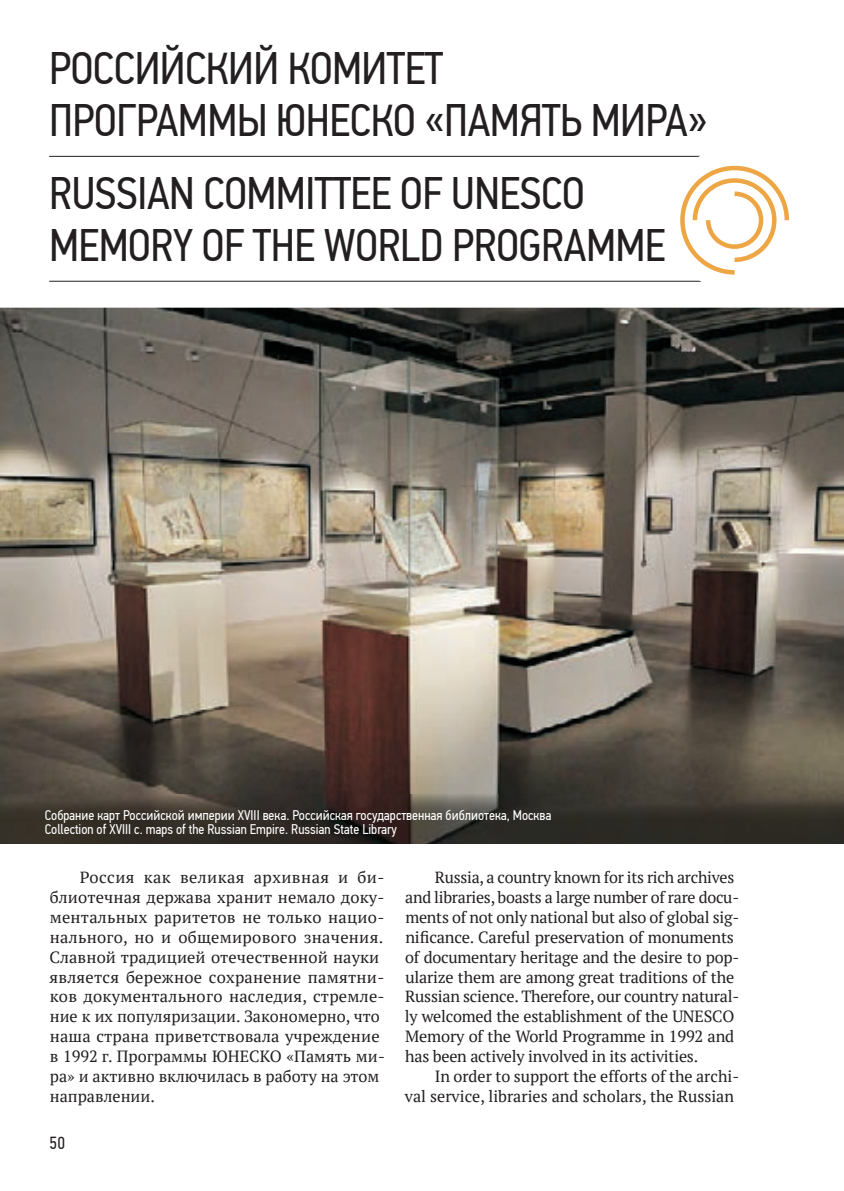
<style>
.page{position:relative;width:844px;height:1191px;background:#fff}
.page>*{position:absolute;margin:0;border:0;box-sizing:border-box;transform-origin:0 0}
.t1{font:45.5px/52.5px "PF Din Text Cond Pro";letter-spacing:-.01em;color:#231f20}
.t2{font:17.5px "PF Din Text Cond Pro";color:#231f20}
.t3{font:16.1px/19.8px "PT Serif";color:#231f20}
.t4{font:14px/14px "PF Din Text Cond Pro";color:#fff}
</style>
<div class="page">
<img style="left:0;top:308px;width:843px;height:486px">
<hr style="left:49px;top:156px;width:685px;height:1px;background:#231f20">
<hr style="left:49px;top:281px;width:685px;height:1px;background:#231f20">
<img style="left:0;top:794px;width:843px;height:49px">
<div style="left:670px;top:144px;width:129px;height:149px;background:#fff;border-radius:50%"></div>
<svg style="left:680px;top:166px;width:108px;height:109px"></svg>
<h1 class="t1" style="left:49px;top:42px;width:659px">РОССИЙСКИЙ КОМИТЕТ<br>ПРОГРАММЫ ЮНЕСКО «ПАМЯТЬ МИРА»</h1>
<h1 class="t1" style="left:49px;top:167px;width:617px">RUSSIAN COMMITTEE OF UNESCO<br>MEMORY OF THE WORLD PROGRAMME</h1>
<p class="t4" style="left:45px;top:808px;width:508px">Собрание карт Российской империи XVIII века . Российская государственная библиотека, Москва<br>Collection of XVIII c . maps of the Russian Empire . Russian State Library</p>
<p class="t3" style="left:49px;top:867px;width:337px;text-indent:30px">Россия как великая архивная и би&shy;блиотечная держава хранит немало доку&shy;ментальных раритетов не только нацио&shy;нального, но и общемирового значения.<br>Славной традицией отечественной науки является бережное сохранение памятни&shy;ков документального наследия, стремле&shy;ние к их популяризации. Закономерно, что наша страна приветствовала учреждение в 1992 г. Программы ЮНЕСКО «Память ми&shy;ра» и активно включилась в работу на этом направлении.</p>
<p class="t2" style="left:50px;top:1132px;width:17px">50</p>
<p class="t3" style="left:405px;top:867px;width:336px;text-indent:30px">Russia, a country known for its rich archives and libraries, boasts a large number of rare docu&shy;ments of not only national but also of global sig&shy;nificance. Careful preservation of monuments of documentary heritage and the desire to pop&shy;ularize them are among great traditions of the Russian science. Therefore, our country natural&shy;ly welcomed the establishment of the UNESCO Memory of the World Programme in 1992 and has been actively involved in its activities.</p>
<p class="t3" style="left:405px;top:1066px;width:336px;text-indent:30px">In order to support the efforts of the archi&shy;val service, libraries and scholars, the Russian</p>
</div>
